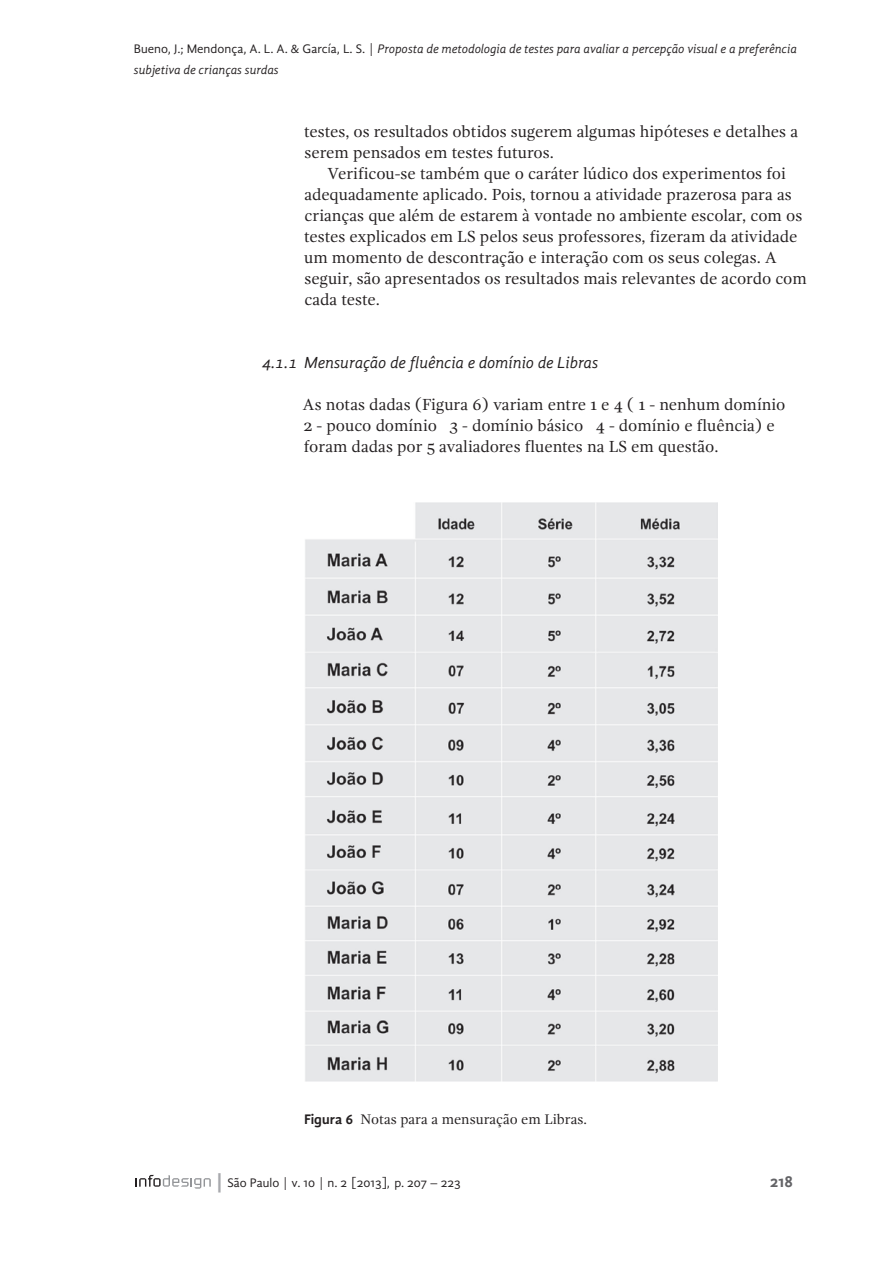
<style>
.page{position:relative;width:893px;height:1263px;background:#fff}
.page>*{position:absolute;margin:0;border:0;box-sizing:border-box;transform-origin:0 0}
.PT_Corpo_de_texto{font:16.5px/21px "Gandhi Serif";letter-spacing:-.005em;color:#231f20}
.PT_Corpo_de_texto_Re{font:16.5px/21px "Gandhi Serif";color:#231f20}
.t1{font:italic 16.5px "Gandhi Sans";letter-spacing:-.005em;color:#231f20}
.t2{font:700 16.5px "Gandhi Sans";color:#636366}
.t3{font:14.25px "Gandhi Serif";color:#231f20}
.t4{font:italic 12.75px/21px "Gandhi Sans";color:#231f20}
.t5{font:12.75px "Gandhi Sans";letter-spacing:-.005em;color:#231f20}
.s1{font-style:normal}
.s2{font-family:"Gandhi Sans";font-weight:700}
.s3{font-size:19.2px;color:#a8a9ad}
</style>
<div class="page">
<svg style="left:136px;top:1175px;width:75px;height:13px"></svg>
<img style="left:305px;top:502px;width:413px;height:580px">
<p class="t4" style="left:134px;top:38px;width:664px"><span class="s1">Bueno, J.; Mendonça, A. L. A. &amp; García, L. S. |</span> Proposta de metodologia de testes para avaliar a percepção visual e a preferência subjetiva de crianças surdas</p>
<p class="PT_Corpo_de_texto_Re" style="left:304px;top:121px;width:496px">testes, os resultados obtidos sugerem algumas hipóteses e detalhes a serem pensados em testes futuros.</p>
<p class="PT_Corpo_de_texto" style="left:304px;top:163px;width:504px;text-indent:23px">Verificou-se também que o caráter lúdico dos experimentos foi adequadamente aplicado. Pois, tornou a atividade prazerosa para as crianças que além de estarem à vontade no ambiente escolar, com os testes explicados em LS pelos seus professores, fizeram da atividade um momento de descontração e interação com os seus colegas. A seguir, são apresentados os resultados mais relevantes de acordo com cada teste.</p>
<p class="t1" style="left:262px;top:353px;width:338px">4.1.1 Mensuração de fluência e domínio de Libras</p>
<p class="PT_Corpo_de_texto_Re" style="left:302px;top:394px;width:484px">As notas dadas (Figura 6) variam entre 1 e 4 ( 1 - nenhum domínio<br>2 - pouco domínio 3 - domínio básico 4 - domínio e fluência) e foram dadas por 5 avaliadores fluentes na LS em questão.</p>
<p class="t3" style="left:304px;top:1111px;width:285px"><span class="s2">Figura 6</span> Notas para a mensuração em Libras.</p>
<p class="t5" style="left:214px;top:1175px;width:248px"><span class="s3">|</span>São Paulo | v. 10 | n. 2 [2013], p. 207 – 223</p>
<p class="t2" style="left:770px;top:1171px;width:24px">218</p>
</div>
